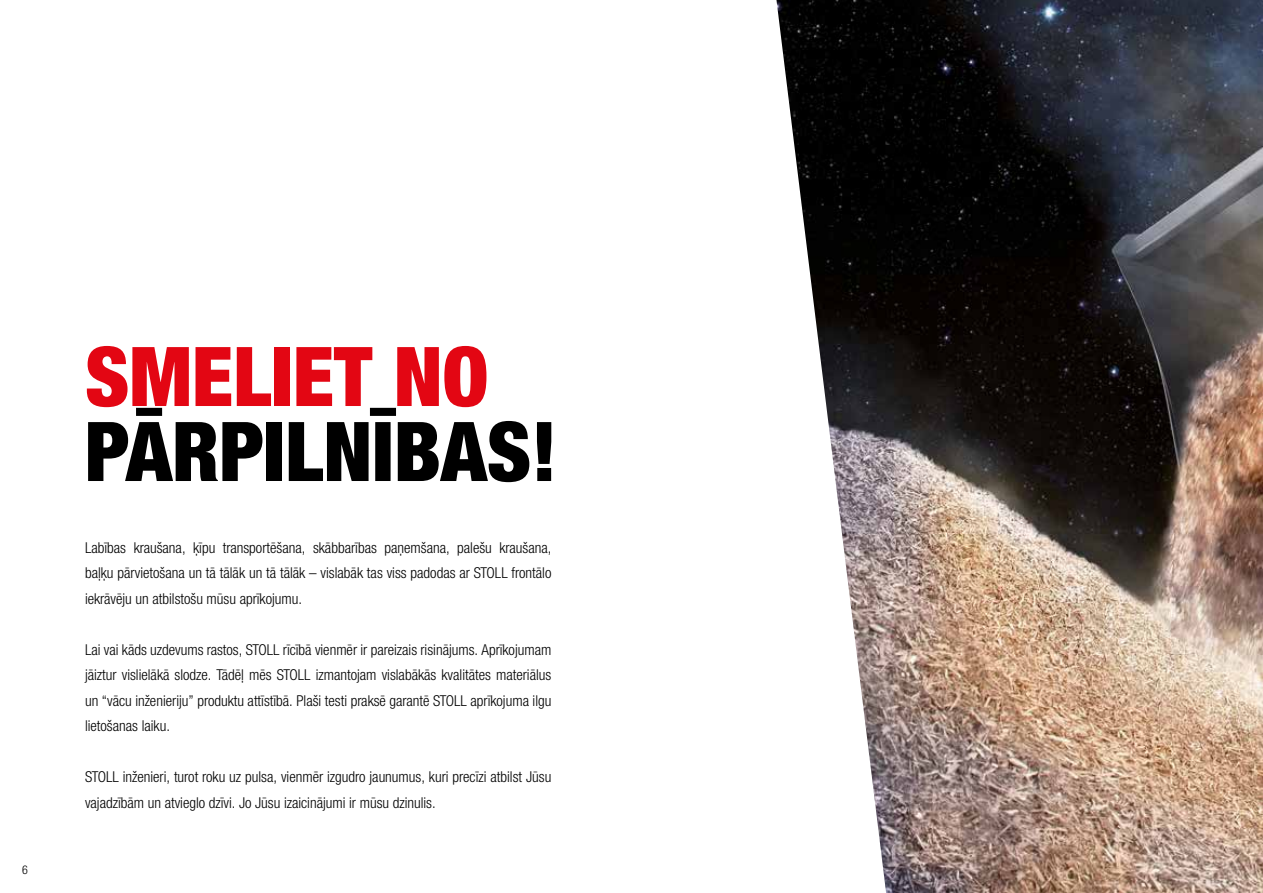
<style>
.page{position:relative;width:1263px;height:893px;background:#fff}
.page>*{position:absolute;margin:0;border:0;box-sizing:border-box;transform-origin:0 0}
.t1{font:900 condensed 82.5px "Helvetica Neue LTW1 G";color:#000}
.t2{font:900 condensed 82.5px "Helvetica Neue LTW1 G";color:#e30613}
.t3{font:300 condensed 15px/25.5px "Helvetica Neue LTW1 G";color:#000;text-align:justify}
.t4{font:300 condensed 12px "Helvetica Neue LTW1 G";color:#000}
</style>
<div class="page">
<img style="left:776px;top:0;width:487px;height:893px">
<p class="t4" style="left:22px;top:863px;width:7px">6</p>
<h1 class="t2" style="left:85px;top:327px;width:405px">SMELIET NO</h1>
<h1 class="t1" style="left:85px;top:402px;width:473px">PĀRPILNĪBAS!</h1>
<p class="t3" style="left:85px;top:535px;width:468px">Labības kraušana, ķīpu transportēšana, skābbarības paņemšana, palešu kraušana, baļķu pārvietošana un tā tālāk un tā tālāk – vislabāk tas viss padodas ar STOLL frontālo iekrāvēju un atbilstošu mūsu aprīkojumu.</p>
<p class="t3" style="left:85px;top:637px;width:468px">Lai vai kāds uzdevums rastos, STOLL rīcībā vienmēr ir pareizais risinājums. Aprīkojumam jāiztur vislielākā slodze. Tādēļ mēs STOLL izmantojam vislabākās kvalitātes materiālus un “vācu inženieriju” produktu attīstībā. Plaši testi praksē garantē STOLL aprīkojuma ilgu lietošanas laiku.</p>
<p class="t3" style="left:85px;top:764px;width:468px">STOLL inženieri, turot roku uz pulsa, vienmēr izgudro jaunumus, kuri precīzi atbilst Jūsu vajadzībām un atvieglo dzīvi. Jo Jūsu izaicinājumi ir mūsu dzinulis.</p>
</div>
